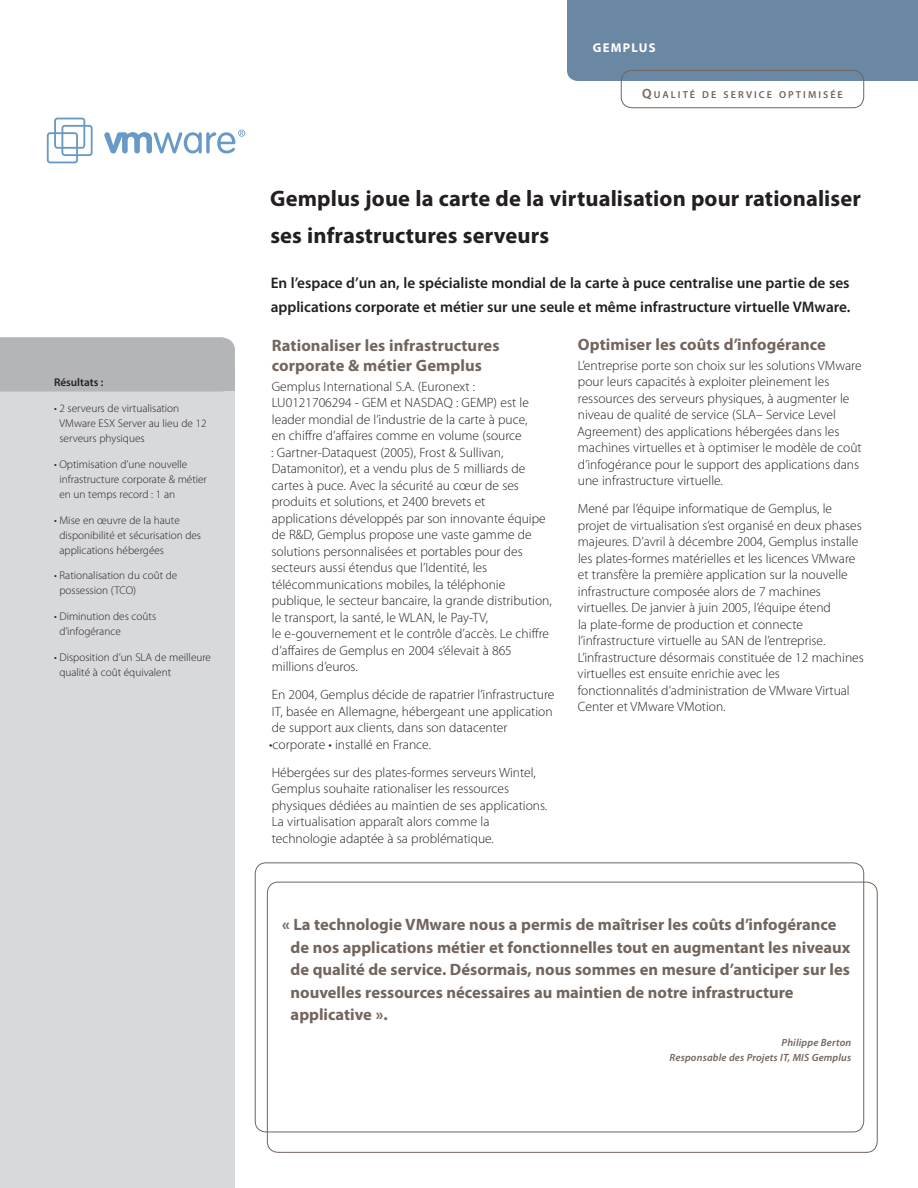
<style>
.page{position:relative;width:918px;height:1188px;background:#fff}
.page>*{position:absolute;margin:0;border:0;box-sizing:border-box;transform-origin:0 0}
.t1{font:700 22.5px/37.5px "Myriad Pro";letter-spacing:.005em;color:#231f20}
.t2{font:700 16.5px/22.5px "Myriad Pro";color:#72655d}
.t3{font:600 15.3px/24px "Myriad Pro";color:#231f20}
.t4{font:300 13.5px/16.5px "Myriad Pro";color:#231f20}
.t5{font:700 12.75px "Myriad Pro";letter-spacing:.095em;color:#fff}
.t6{font:300 11.25px/15px "Myriad Pro";color:#231f20}
.t7{font:600 11.25px "Myriad Pro";color:#231f20}
.t8{font:italic 600 10.5px/15px "Myriad Pro";letter-spacing:.015em;color:#72655d;text-align:right}
.t9{font:600 10.2px "Myriad Pro";letter-spacing:.2em;color:#72655d}
.s1{font-size:13.5px}
</style>
<div class="page">
<svg style="left:567px;top:0;width:351px;height:108px"></svg>
<svg style="left:47px;top:118px;width:46px;height:45px"></svg>
<svg style="left:104px;top:130px;width:141px;height:23px"></svg>
<div style="left:0;top:392px;width:235px;height:796px;background:#d8d9db"></div>
<div style="left:0;top:338px;width:235px;height:54px;background:#b4b5b8"></div>
<svg style="left:267px;top:882px;width:611px;height:270px"></svg>
<svg style="left:255px;top:862px;width:609px;height:270px"></svg>
<p class="t7" style="left:54px;top:376px;width:51px">Résultats :</p>
<p class="t6" style="left:59px;top:401px;width:149px;text-indent:-5px">• 2 serveurs de virtualisation<br>VMware ESX Server au lieu de 12 serveurs physiques</p>
<p class="t6" style="left:59px;top:457px;width:149px;text-indent:-5px">• Optimisation d’une nouvelle infrastructure corporate &amp; métier en un temps record : 1 an</p>
<p class="t6" style="left:59px;top:512px;width:143px;text-indent:-5px">• Mise en œuvre de la haute disponibilité et sécurisation des applications hébergées</p>
<p class="t6" style="left:59px;top:568px;width:120px;text-indent:-5px">• Rationalisation du coût de possession (TCO)</p>
<p class="t6" style="left:59px;top:609px;width:98px;text-indent:-5px">• Diminution des coûts d’infogérance</p>
<p class="t6" style="left:59px;top:650px;width:153px;text-indent:-5px">• Disposition d’un SLA de meilleure qualité à coût équivalent</p>
<p class="t5" style="left:593px;top:41px;width:64px">GEMPLUS</p>
<p class="t9" style="left:642px;top:89px;width:202px"><span class="s1">Q</span>UALITÉ DE SERVICE OPTIMISÉE</p>
<h1 class="t1" style="left:270px;top:179px;width:592px">Gemplus joue la carte de la virtualisation pour rationaliser ses infrastructures serveurs</h1>
<p class="t3" style="left:271px;top:271px;width:581px">En l’espace d’un an, le spécialiste mondial de la carte à puce centralise une partie de ses applications corporate et métier sur une seule et même infrastructure virtuelle VMware.</p>
<p class="t2" style="left:272px;top:336px;width:229px;line-height:19.5px">Rationaliser les infrastructures corporate &amp; métier Gemplus</p>
<p class="t4" style="left:271px;top:378px;width:282px">Gemplus International S.A. (Euronext :<br>LU0121706294 - GEM et NASDAQ : GEMP) est le leader mondial de l’industrie de la carte à puce,<br>en chiffre d’affaires comme en volume (source<br>: Gartner-Dataquest (2005), Frost &amp; Sullivan, Datamonitor), et a vendu plus de 5 milliards de cartes à puce. Avec la sécurité au cœur de ses produits et solutions, et 2400 brevets et applications développés par son innovante équipe de R&amp;D, Gemplus propose une vaste gamme de solutions personnalisées et portables pour des secteurs aussi étendus que l’Identité, les télécommunications mobiles, la téléphonie publique, le secteur bancaire, la grande distribution, le transport, la santé, le WLAN, le Pay-TV,<br>le e-gouvernement et le contrôle d’accès. Le chiffre d’affaires de Gemplus en 2004 s’élevait à 865 millions d’euros.</p>
<p class="t4" style="left:272px;top:687px;width:284px">En 2004, Gemplus décide de rapatrier l’infrastructure<br>IT, basée en Allemagne, hébergeant une application de support aux clients, dans son datacenter</p>
<p class="t4" style="left:269px;top:731px;width:268px;line-height:27.9px">•corporate • installé en France.<br>Hébergées sur des plates-formes serveurs Wintel,</p>
<p class="t4" style="left:272px;top:781px;width:277px">Gemplus souhaite rationaliser les ressources physiques dédiées au maintien de ses applications.<br>La virtualisation apparaît alors comme la technologie adaptée à sa problématique.</p>
<p class="t2" style="left:578px;top:333px;width:250px">Optimiser les coûts d’infogérance</p>
<p class="t4" style="left:577px;top:357px;width:286px">L’entreprise porte son choix sur les solutions VMware pour leurs capacités à exploiter pleinement les ressources des serveurs physiques, à augmenter le niveau de qualité de service (SLA– Service Level Agreement) des applications hébergées dans les machines virtuelles et à optimiser le modèle de coût d’infogérance pour le support des applications dans une infrastructure virtuelle.</p>
<p class="t4" style="left:578px;top:501px;width:288px">Mené par l’équipe informatique de Gemplus, le projet de virtualisation s’est organisé en deux phases majeures. D’avril à décembre 2004, Gemplus installe les plates-formes matérielles et les licences VMware et transfère la première application sur la nouvelle infrastructure composée alors de 7 machines virtuelles. De janvier à juin 2005, l’équipe étend<br>la plate-forme de production et connecte l’infrastructure virtuelle au SAN de l’entreprise.<br>L’infrastructure désormais constituée de 12 machines virtuelles est ensuite enrichie avec les<br>fonctionnalités d’administration de VMware Virtual Center et VMware VMotion.</p>
<p class="t2" style="left:291px;top:914px;width:561px;text-indent:-9px">« La technologie VMware nous a permis de maîtriser les coûts d’infogérance de nos applications métier et fonctionnelles tout en augmentant les niveaux de qualité de service. Désormais, nous sommes en mesure d’anticiper sur les nouvelles ressources nécessaires au maintien de notre infrastructure applicative ».</p>
<p class="t8" style="left:670px;top:1035px;width:183px">Philippe Berton<br>Responsable des Projets IT, MIS Gemplus</p>
</div>
